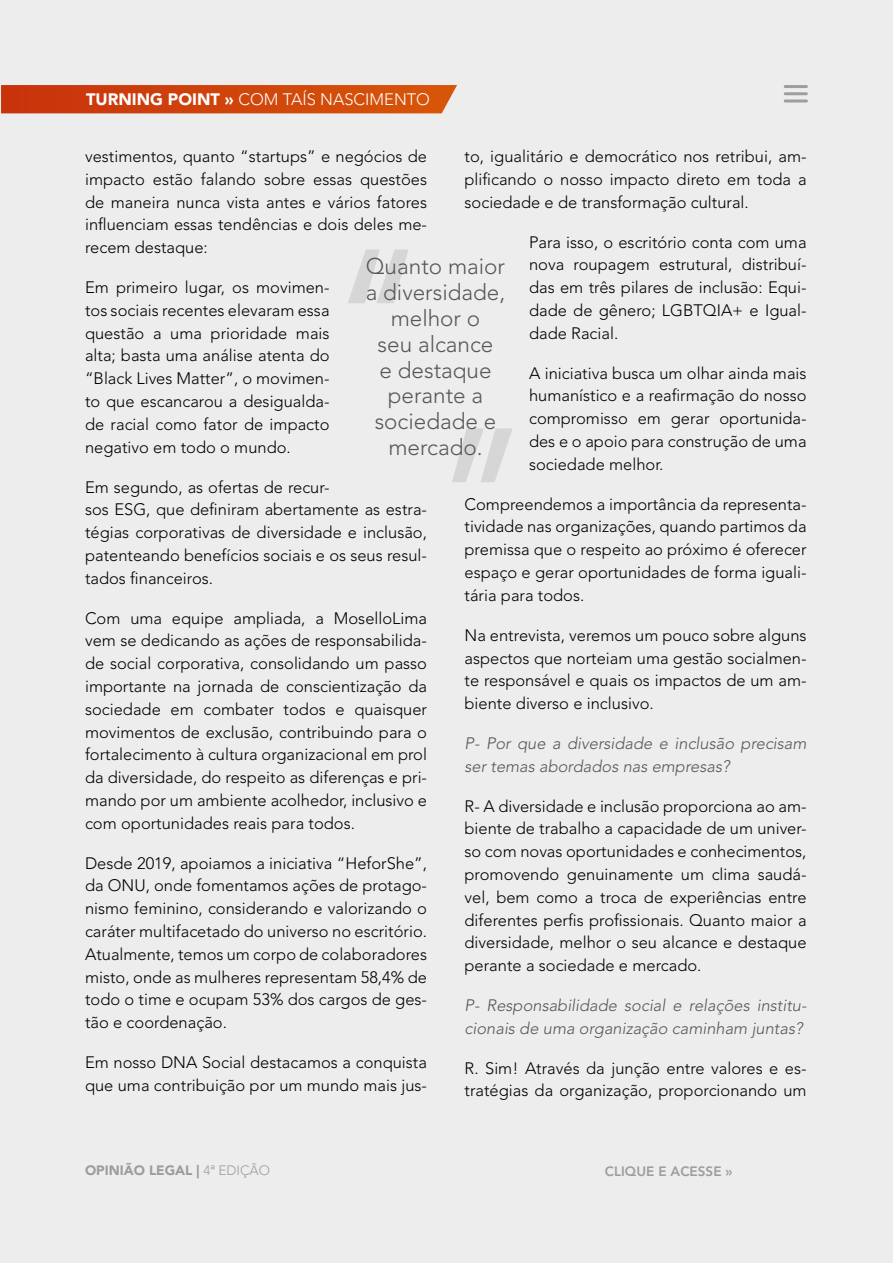
<style>
.page{position:relative;width:893px;height:1263px;background:#ededed}
.page>*{position:absolute;margin:0;border:0;box-sizing:border-box;transform-origin:0 0}
.t1{font:300 22.5px/25.8px "Avenir LT Std";color:#575756;text-align:center}
.t2{font:300 16.5px/22.8px "Avenir LT Std";color:#000;text-align:justify}
.t3{font:italic 300 16.5px/22.8px "Avenir LT Std";color:#575756}
.t4{font:300 16.5px "Avenir LT Std";color:#fff}
.t5{font:900 13.5px "Avenir LT Std";color:#9d9d9c}
.t6{font:800 13.5px "Avenir LT Std";color:#9d9d9c}
.s1{font-weight:900}
.s2{font-weight:300}
</style>
<div class="page">
<svg style="left:1px;top:85px;width:456px;height:28px;background:#d0460e"></svg>
<hr style="left:785px;top:85px;width:21px;height:3px;background:#9e9e9c">
<hr style="left:785px;top:92px;width:21px;height:3px;background:#9e9e9c">
<hr style="left:785px;top:99px;width:21px;height:3px;background:#9e9e9c">
<svg style="left:348px;top:249px;width:60px;height:54px"></svg>
<svg style="left:452px;top:428px;width:60px;height:54px"></svg>
<p class="t4" style="left:86px;top:90px;width:345px"><span class="s1">TURNING POINT »</span> COM TAÍS NASCIMENTO</p>
<p class="t2" style="left:85px;top:145px;width:344px">vestimentos, quanto “startups” e negócios de impacto estão falando sobre essas questões de maneira nunca vista antes e vários fatores influenciam essas tendências e dois deles me&shy;recem destaque:</p>
<p class="t2" style="left:85px;top:276px;width:246px">Em primeiro lugar, os movimen&shy;tos sociais recentes elevaram essa questão a uma prioridade mais alta; basta uma análise atenta do “Black Lives Matter”, o movimen&shy;to que escancarou a desigualda&shy;de racial como fator de impacto negativo em todo o mundo.</p>
<p class="t2" style="left:85px;top:475px;width:344px;text-align:left">Em segundo, as ofertas de recur-<br>sos ESG, que definiram abertamente as estra&shy;tégias corporativas de diversidade e inclusão, patenteando benefícios sociais e os seus resul&shy;tados financeiros.</p>
<p class="t2" style="left:85px;top:606px;width:344px">Com uma equipe ampliada, a MoselloLima vem se dedicando as ações de responsabilida&shy;de social corporativa, consolidando um passo importante na jornada de conscientização da sociedade em combater todos e quaisquer movimentos de exclusão, contribuindo para o fortalecimento à cultura organizacional em prol da diversidade, do respeito as diferenças e pri&shy;mando por um ambiente acolhedor, inclusivo e com oportunidades reais para todos.</p>
<p class="t2" style="left:85px;top:852px;width:344px">Desde 2019, apoiamos a iniciativa “HeforShe”, da ONU, onde fomentamos ações de protago&shy;nismo feminino, considerando e valorizando o caráter multifacetado do universo no escritório.<br>Atualmente, temos um corpo de colaboradores misto, onde as mulheres representam 58,4% de todo o time e ocupam 53% dos cargos de ges&shy;tão e coordenação.</p>
<p class="t2" style="left:85px;top:1051px;width:344px">Em nosso DNA Social destacamos a conquista que uma contribuição por um mundo mais jus-</p>
<p class="t2" style="left:465px;top:145px;width:344px">to, igualitário e democrático nos retribui, am&shy;plificando o nosso impacto direto em toda a sociedade e de transformação cultural.</p>
<p class="t2" style="left:529px;top:231px;width:279px">Para isso, o escritório conta com uma nova roupagem estrutural, distribuí&shy;das em três pilares de inclusão: Equi&shy;dade de gênero; LGBTQIA+ e Igual&shy;dade Racial.</p>
<p class="t2" style="left:529px;top:362px;width:279px">A iniciativa busca um olhar ainda mais humanístico e a reafirmação do nosso compromisso em gerar oportunida&shy;des e o apoio para construção de uma sociedade melhor.</p>
<p class="t2" style="left:465px;top:493px;width:344px">Compreendemos a importância da representa&shy;tividade nas organizações, quando partimos da premissa que o respeito ao próximo é oferecer espaço e gerar oportunidades de forma iguali&shy;tária para todos.</p>
<p class="t2" style="left:465px;top:624px;width:344px">Na entrevista, veremos um pouco sobre alguns aspectos que norteiam uma gestão socialmen&shy;te responsável e quais os impactos de um am&shy;biente diverso e inclusivo.</p>
<p class="t3" style="left:465px;top:732px;width:344px">P- Por que a diversidade e inclusão precisam ser temas abordados nas empresas?</p>
<p class="t2" style="left:465px;top:794px;width:344px">R- A diversidade e inclusão proporciona ao am&shy;biente de trabalho a capacidade de um univer&shy;so com novas oportunidades e conhecimentos, promovendo genuinamente um clima saudá&shy;vel, bem como a troca de experiências entre diferentes perfis profissionais. Quanto maior a diversidade, melhor o seu alcance e destaque perante a sociedade e mercado.</p>
<p class="t3" style="left:465px;top:994px;width:343px">P- Responsabilidade social e relações institu&shy;cionais de uma organização caminham juntas?</p>
<p class="t2" style="left:465px;top:1057px;width:344px">R. Sim! Através da junção entre valores e es&shy;tratégias da organização, proporcionando um</p>
<h1 class="t1" style="left:366px;top:254px;width:141px">Quanto maior a diversidade, melhor o<br>seu alcance<br>e destaque perante a sociedade e mercado.</h1>
<p class="t5" style="left:85px;top:1162px;width:187px">OPINIÃO LEGAL | <span class="s2">4a EDIÇÃO</span></p>
<p class="t6" style="left:605px;top:1164px;width:129px">CLIQUE E ACESSE »</p>
</div>
